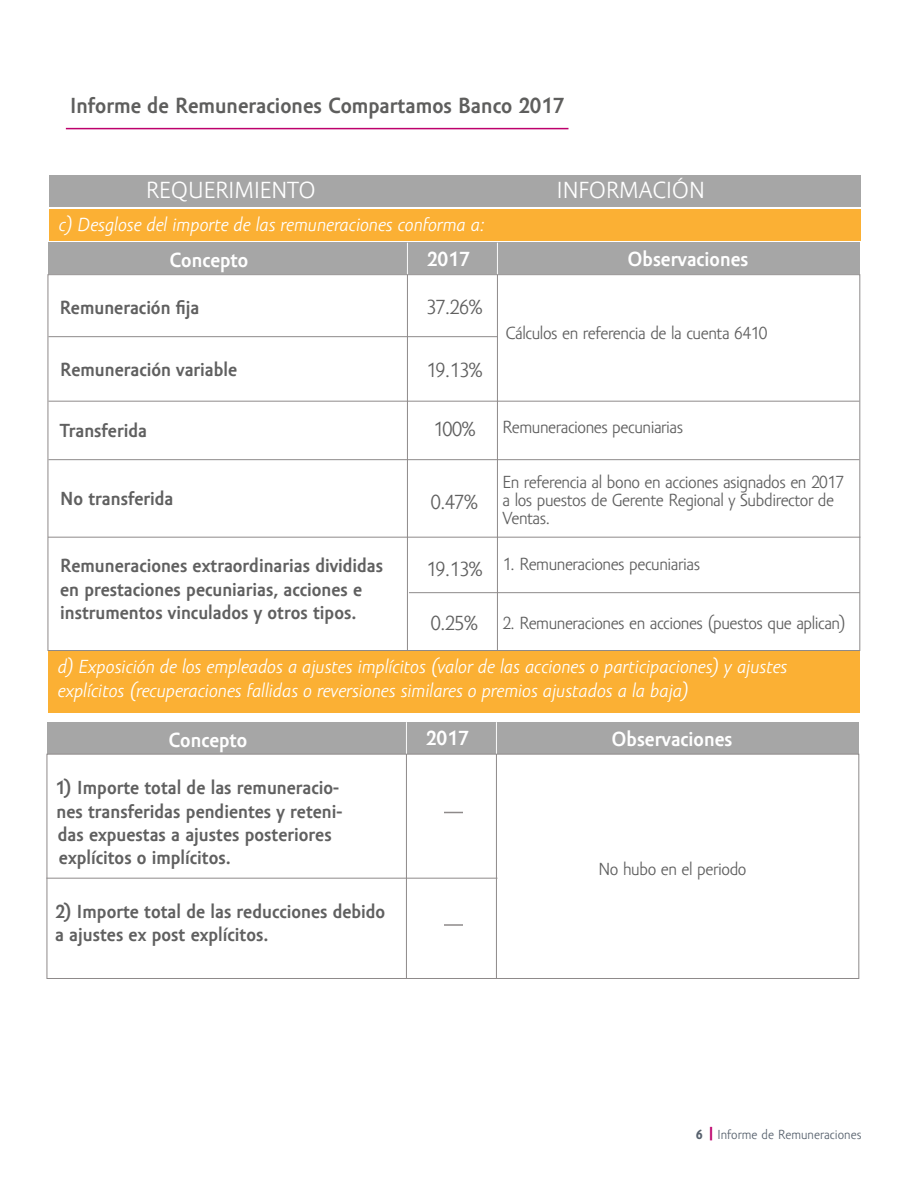
<style>
.page{position:relative;width:918px;height:1188px;background:#fff}
.page>*{position:absolute;margin:0;border:0;box-sizing:border-box;transform-origin:0 0}
.t1{font:24px "Amor Sans Pro";color:#fff}
.t2{font:700 22.5px "Amor Sans Pro";color:#5e5e5d}
.t3{font:700 21px "Amor Sans Pro";color:#fff}
.t4{font:21px "Amor Sans Pro";letter-spacing:-.025em;color:#606060}
.t5{font:700 19.5px/23.4px "Amor Sans Pro";color:#606060}
.t6{font:italic 19.5px/23.4px "Amor Sans Pro";color:#fff}
.t7{font:18px/18px "Amor Sans Pro";letter-spacing:-.025em;color:#606060}
.t8{font:13.5px "Amor Sans Pro";color:#58626e}
.s1{font-size:21px}
.s2{font-family:"Amor Sans Text Pro";font-weight:700}
.s3{font-family:"Amor Sans Text Pro";font-weight:700;color:#bd006c}
</style>
<div class="page">
<hr style="left:66px;top:128px;width:502px;height:1px;background:#bd006c">
<div style="left:49px;top:175px;width:812px;height:31px;background:#a6a6a6"></div>
<div style="left:48px;top:243px;width:812px;height:31px;background:#a6a6a6"></div>
<hr style="left:48px;top:336px;width:450px;height:1px;background:#8e8a8a">
<hr style="left:407px;top:274px;width:1px;height:378px;background:#8e8a8a">
<hr style="left:407px;top:243px;width:1px;height:31px;background:#fcfcfc">
<hr style="left:497px;top:274px;width:1px;height:377px;background:#8e8a8a">
<hr style="left:497px;top:243px;width:1px;height:31px;background:#fcfcfc">
<hr style="left:48px;top:401px;width:811px;height:1px;background:#8e8a8a">
<hr style="left:48px;top:459px;width:811px;height:1px;background:#8e8a8a">
<hr style="left:48px;top:537px;width:812px;height:1px;background:#8e8a8a">
<hr style="left:409px;top:592px;width:451px;height:1px;background:#8e8a8a">
<div style="left:49px;top:209px;width:812px;height:31px;background:#fbb034"></div>
<div style="left:48px;top:651px;width:812px;height:61px;background:#fbb034"></div>
<div style="left:47px;top:722px;width:812px;height:31px;background:#a6a6a6"></div>
<div style="left:47px;top:754px;width:812px;height:225px;border:1px solid #8e8a8a"></div>
<hr style="left:406px;top:754px;width:1px;height:225px;background:#8e8a8a">
<hr style="left:406px;top:722px;width:1px;height:32px;background:#fcfcfc">
<hr style="left:496px;top:754px;width:1px;height:225px;background:#8e8a8a">
<hr style="left:496px;top:722px;width:1px;height:32px;background:#fcfcfc">
<hr style="left:46px;top:878px;width:451px;height:1px;background:#8e8a8a">
<svg style="left:444px;top:812px;width:19px;height:1px"></svg>
<svg style="left:444px;top:924px;width:19px;height:2px"></svg>
<p class="t2" style="left:70px;top:93px;width:496px">Informe de Remuneraciones Compartamos Banco 2017</p>
<p class="t1" style="left:146px;top:177px;width:171px">REQUERIMIENTO</p>
<p class="t6" style="left:59px;top:214px;width:427px">c) Desglose del importe de las remuneraciones conforma a:</p>
<p class="t3" style="left:170px;top:248px;width:80px">Concepto</p>
<p class="t5" style="left:60px;top:297px;width:141px">Remuneración fija</p>
<p class="t5" style="left:60px;top:359px;width:179px">Remuneración variable</p>
<p class="t3" style="left:427px;top:247px;width:45px">2017</p>
<p class="t4" style="left:426px;top:296px;width:58px">37.26%</p>
<p class="t4" style="left:426px;top:359px;width:58px">19.13%</p>
<p class="t5" style="left:60px;top:419px;width:88px">Transferida</p>
<p class="t4" style="left:433px;top:418px;width:44px">100%</p>
<p class="t5" style="left:60px;top:487px;width:115px">No transferida</p>
<p class="t4" style="left:431px;top:491px;width:49px">0.47%</p>
<p class="t1" style="left:557px;top:177px;width:150px">INFORMACIÓN</p>
<p class="t3" style="left:627px;top:247px;width:122px">Observaciones</p>
<p class="t7" style="left:506px;top:325px;width:263px">Cálculos en referencia de la cuenta 6410</p>
<p class="t7" style="left:502px;top:418px;width:182px">Remuneraciones pecuniarias</p>
<p class="t7" style="left:502px;top:473px;width:343px">En referencia al bono en acciones asignados en 2017 a los puestos de Gerente Regional y Subdirector de<br>Ventas.</p>
<p class="t5" style="left:60px;top:555px;width:325px">Remuneraciones extraordinarias divididas en prestaciones pecuniarias, acciones e instrumentos vinculados y otros tipos.</p>
<p class="t7" style="left:426px;top:555px;width:275px"><span class="s1">19.13%</span> 1. Remuneraciones pecuniarias</p>
<p class="t7" style="left:502px;top:614px;width:345px">2. Remuneraciones en acciones (puestos que aplican)</p>
<p class="t6" style="left:58px;top:656px;width:731px">d) Exposición de los empleados a ajustes implícitos (valor de las acciones o participaciones) y ajustes explícitos (recuperaciones fallidas o reversiones similares o premios ajustados a la baja)</p>
<p class="t4" style="left:431px;top:612px;width:49px">0.25%</p>
<p class="t3" style="left:168px;top:728px;width:80px">Concepto</p>
<p class="t5" style="left:55px;top:777px;width:289px">1) Importe total de las remuneracio&shy;nes transferidas pendientes y reteni&shy;das expuestas a ajustes posteriores explícitos o implícitos.</p>
<p class="t5" style="left:55px;top:900px;width:332px">2) Importe total de las reducciones debido a ajustes ex post explícitos.</p>
<p class="t3" style="left:426px;top:726px;width:45px">2017</p>
<p class="t3" style="left:611px;top:727px;width:122px">Observaciones</p>
<p class="t7" style="left:598px;top:860px;width:150px">No hubo en el periodo</p>
<p class="t8" style="left:696px;top:1127px;width:167px"><span class="s2">6</span> <span class="s3">|</span> Informe de Remuneraciones</p>
</div>
